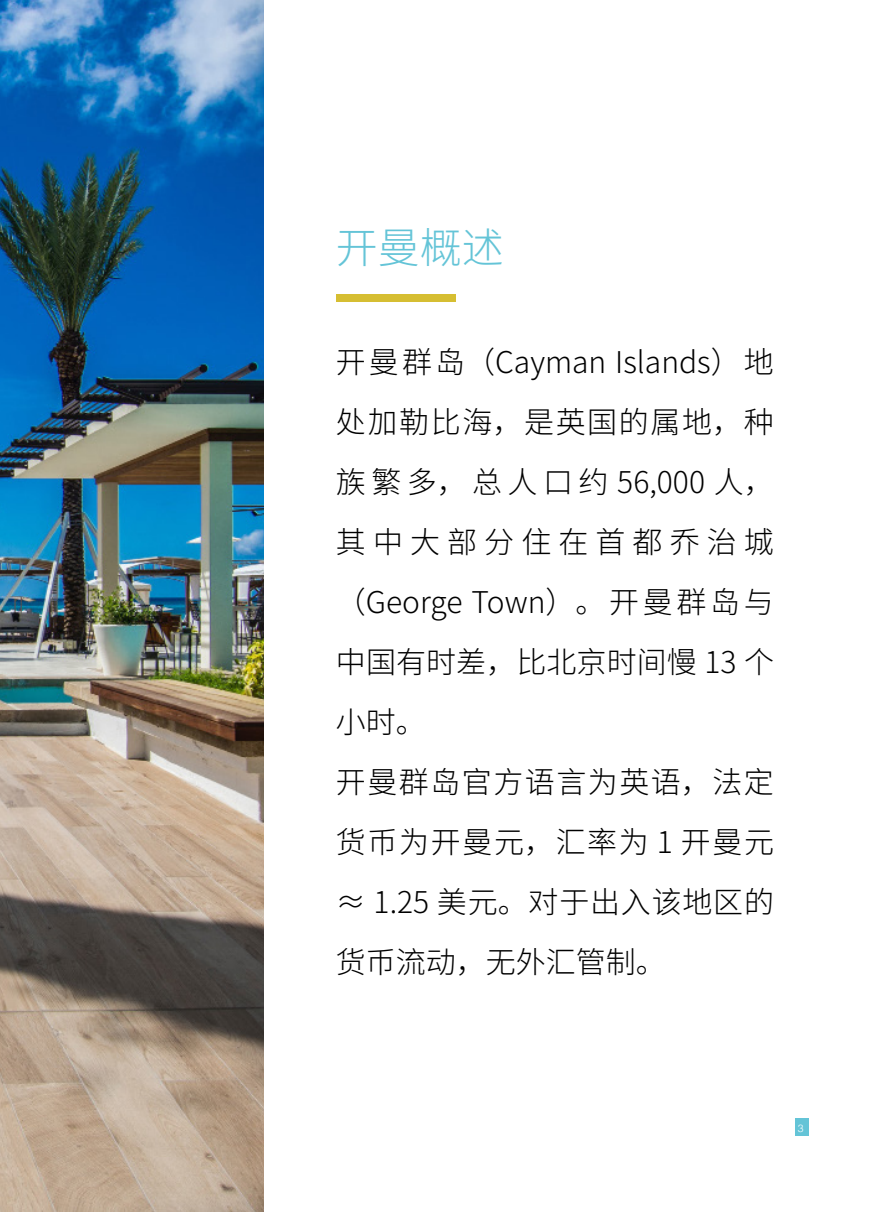
<style>
.page{position:relative;width:893px;height:1212px;background:#fff}
.page>*{position:absolute;margin:0;border:0;box-sizing:border-box;transform-origin:0 0}
.t1{font:300 42px "Noto Sans Hans";color:#64c4d7}
.t2{font:300 30px/60px "Noto Sans Hans";letter-spacing:.05em;color:#000}
.t3{font:300 10.5px "Helvetica";color:#fff}
</style>
<div class="page">
<div style="left:795px;top:1118px;width:13px;height:18px;background:#64c4d7"></div>
<img style="left:0;top:0;width:264px;height:1212px">
<div style="left:336px;top:294px;width:120px;height:8px;background:#d6be32"></div>
<h1 class="t1" style="left:336px;top:224px;width:170px">开曼概述</h1>
<p class="t2" style="left:336px;top:332px;width:440px">开曼群岛（Cayman Islands）地处加勒比海，是英国的属地，种族繁多，总人口约 56,000 人，其中大部分住在首都乔治城（George Town）。开曼群岛与中国有时差，比北京时间慢 13 个小时。<br>开曼群岛官方语言为英语，法定货币为开曼元，汇率为 1 开曼元≈ 1.25 美元。对于出入该地区的货币流动，无外汇管制。</p>
<p class="t3" style="left:798px;top:1119px;width:7px">3</p>
</div>
